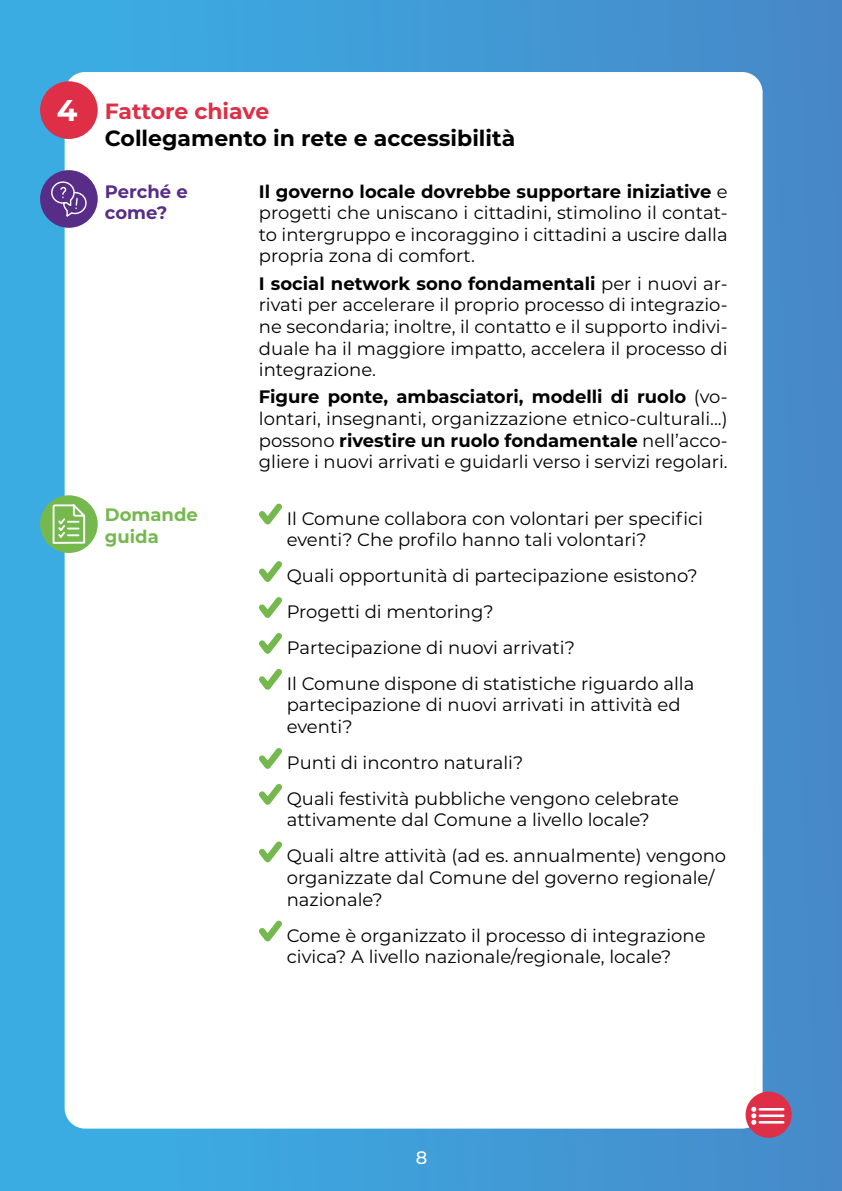
<style>
.page{position:relative;width:842px;height:1191px;background:#fff}
.page>*{position:absolute;margin:0;border:0;box-sizing:border-box;transform-origin:0 0}
.t1{font:700 30px "Montserrat";color:#fff}
.t2{font:700 22px "Montserrat";color:#000}
.t3{font:700 22px "Montserrat";letter-spacing:-.01em;color:#de2f47}
.t4{font:18px/21.6px "Montserrat";color:#000}
.t5{font:700 18px/21.6px "Montserrat";color:#572d87}
.t6{font:700 18px/21.6px "Montserrat";color:#75b94e}
.t7{font:500 18px "Montserrat";color:#fff}
.s1{font-weight:700}
</style>
<div class="page">
<div style="left:0;top:0;width:842px;height:1191px;background:linear-gradient(to right,#3cb1e6,#488ac9)"></div>
<div style="left:65px;top:72px;width:698px;height:1056px;background:#fff;border-radius:20px"></div>
<svg style="left:259px;top:503px;width:23px;height:22px"></svg>
<svg style="left:259px;top:561px;width:23px;height:129px"></svg>
<svg style="left:259px;top:748px;width:23px;height:57px"></svg>
<svg style="left:259px;top:841px;width:23px;height:22px"></svg>
<svg style="left:259px;top:920px;width:23px;height:22px"></svg>
<div style="left:40px;top:170px;width:58px;height:58px;background:#572d87;border-radius:50%"></div>
<svg style="left:51px;top:181px;width:36px;height:36px"></svg>
<div style="left:40px;top:495px;width:58px;height:58px;background:#75b94e;border-radius:50%"></div>
<svg style="left:52px;top:501px;width:35px;height:43px"></svg>
<div style="left:745px;top:1091px;width:47px;height:46px;background:#de2f47;border-radius:50%"></div>
<hr style="left:760px;top:1108px;width:23px;height:2px;background:#fff">
<hr style="left:760px;top:1114px;width:23px;height:3px;background:#fff">
<hr style="left:760px;top:1121px;width:23px;height:2px;background:#fff">
<svg style="left:751px;top:1106px;width:5px;height:18px"></svg>
<div style="left:40px;top:81px;width:58px;height:58px;background:#de2f47;border-radius:50%"></div>
<h1 class="t1" style="left:57px;top:88px;width:22px">4</h1>
<p class="t3" style="left:105px;top:96px;width:166px">Fattore chiave</p>
<p class="t2" style="left:105px;top:122px;width:412px">Collegamento in rete e accessibilità</p>
<p class="t5" style="left:105px;top:180px;width:84px">Perché e come?</p>
<p class="t4" style="left:259px;top:180px;width:470px;text-align:justify"><span class="s1">Il governo locale dovrebbe supportare iniziative</span> e progetti che uniscano i cittadini, stimolino il contat&shy;to intergruppo e incoraggino i cittadini a uscire dalla propria zona di comfort.</p>
<p class="t4" style="left:259px;top:272px;width:470px;text-align:justify"><span class="s1">I social network sono fondamentali</span> per i nuovi ar&shy;rivati per accelerare il proprio processo di integrazio&shy;ne secondaria; inoltre, il contatto e il supporto indivi&shy;duale ha il maggiore impatto, accelera il processo di integrazione.</p>
<p class="t4" style="left:259px;top:386px;width:470px;text-align:justify"><span class="s1">Figure ponte, ambasciatori, modelli di ruolo</span> (vo&shy;lontari, insegnanti, organizzazione etnico-culturali...) possono <span class="s1">rivestire un ruolo fondamentale</span> nell’acco&shy;gliere i nuovi arrivati e guidarli verso i servizi regolari.</p>
<p class="t6" style="left:105px;top:503px;width:95px">Domande guida</p>
<p class="t4" style="left:287px;top:507px;width:418px">Il Comune collabora con volontari per specifici eventi? Che profilo hanno tali volontari?</p>
<p class="t4" style="left:287px;top:557px;width:412px;line-height:36px">Quali opportunità di partecipazione esistono?<br>Progetti di mentoring?<br>Partecipazione di nuovi arrivati?<br>Il Comune dispone di statistiche riguardo alla</p>
<p class="t4" style="left:287px;top:693px;width:395px">partecipazione di nuovi arrivati in attività ed eventi?</p>
<p class="t4" style="left:287px;top:744px;width:394px;line-height:36px">Punti di incontro naturali?<br>Quali festività pubbliche vengono celebrate</p>
<p class="t4" style="left:287px;top:801px;width:441px;line-height:36px">attivamente dal Comune a livello locale?<br>Quali altre attività (ad es. annualmente) vengono</p>
<p class="t4" style="left:287px;top:866px;width:429px">organizzate dal Comune del governo regionale/ nazionale?</p>
<p class="t4" style="left:287px;top:923px;width:420px">Come è organizzato il processo di integrazione civica? A livello nazionale/regionale, locale?</p>
<p class="t7" style="left:416px;top:1144px;width:13px">8</p>
</div>
